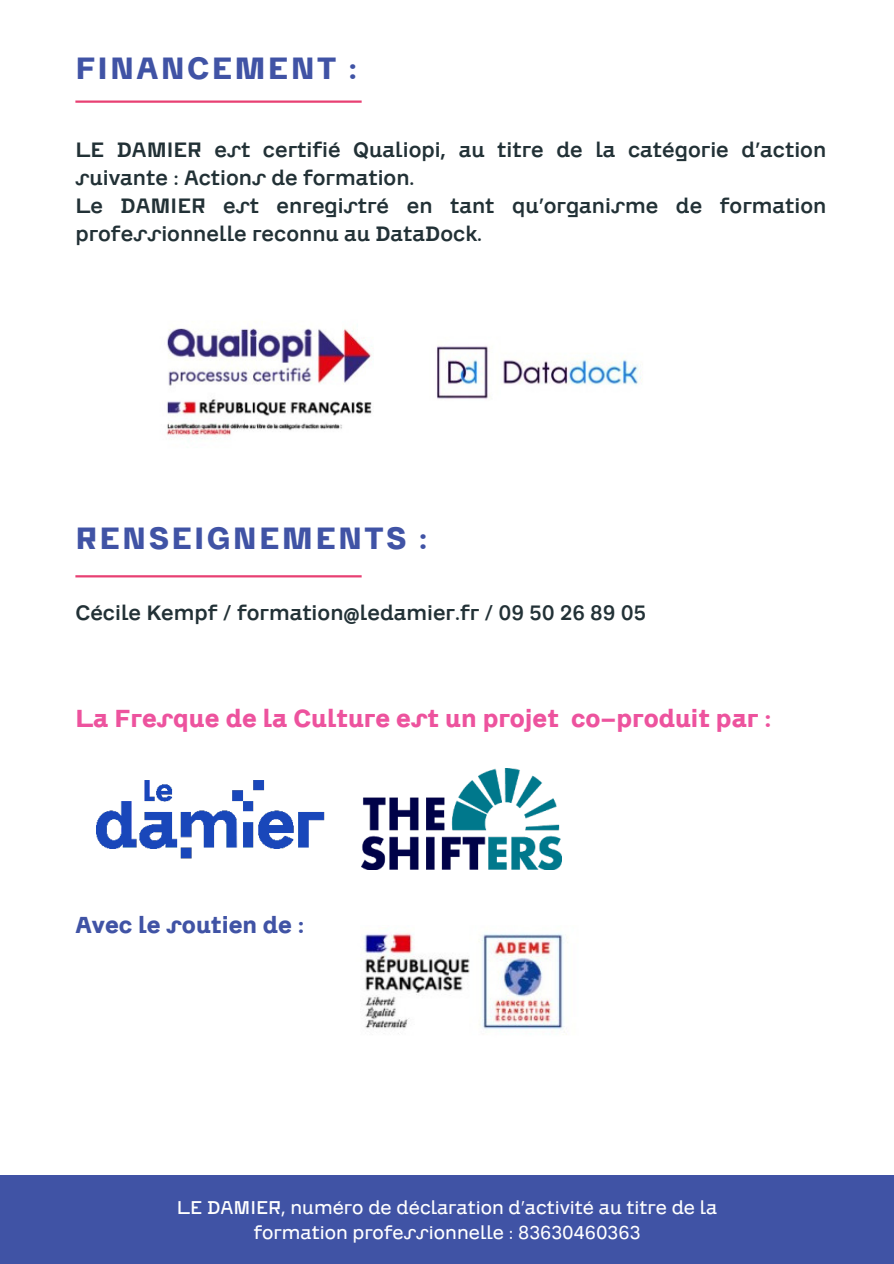
<style>
.page{position:relative;width:894px;height:1264px;background:#fff}
.page>*{position:absolute;margin:0;border:0;box-sizing:border-box;transform-origin:0 0}
.t1{font:700 30px "CA Saygon";letter-spacing:.075em;color:#4053a5}
.t2{font:700 24px "CA Saygon";color:#ed539e}
.t3{font:700 22.5px "CA Saygon";color:#4053a5}
.t4{font:20.25px/28.2px "CA Saygon";color:#223136}
.t5{font:300 18px/24.8px "CA Saygon";color:#fff;text-align:center}
</style>
<div class="page">
<div style="left:0;top:1175px;width:893px;height:88px;background:#4053a5"></div>
<hr style="left:75px;top:100px;width:286px;height:3px;background:#e84073">
<img style="left:166px;top:328px;width:476px;height:111px">
<hr style="left:75px;top:575px;width:286px;height:2px;background:#e84073">
<img style="left:361px;top:768px;width:200px;height:101px">
<img style="left:96px;top:780px;width:229px;height:79px">
<img style="left:361px;top:933px;width:207px;height:102px">
<h1 class="t1" style="left:75px;top:42px;width:283px">FINANCEMENT :</h1>
<p class="t4" style="left:75px;top:135px;width:752px">LE DAMIER est certifié Qualiopi, au titre de la catégorie d’action suivante : Actions de formation.<br>Le DAMIER est enregistré en tant qu’organisme de formation professionnelle reconnu au DataDock.</p>
<h1 class="t1" style="left:75px;top:513px;width:353px">RENSEIGNEMENTS :</h1>
<p class="t4" style="left:75px;top:598px;width:572px">Cécile Kempf / formation@ledamier.fr / 09 50 26 89 05</p>
<p class="t2" style="left:75px;top:698px;width:697px">La Fresque de la Culture est un projet co-produit par :</p>
<p class="t3" style="left:75px;top:906px;width:230px">Avec le soutien de :</p>
<p class="t5" style="left:177px;top:1194px;width:542px">LE DAMIER, numéro de déclaration d’activité au titre de la formation professionnelle : 83630460363</p>
</div>
